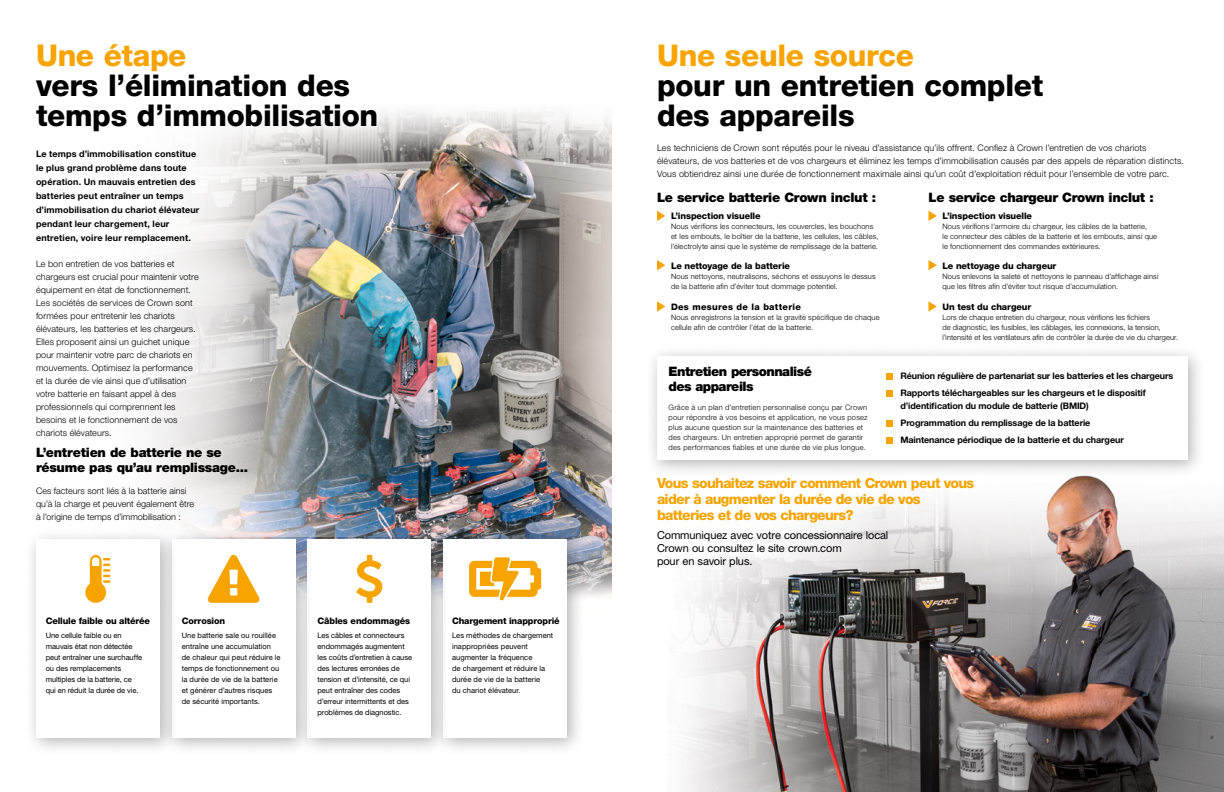
<style>
.page{position:relative;width:1224px;height:792px;background:#fff}
.page>*{position:absolute;margin:0;border:0;box-sizing:border-box;transform-origin:0 0}
.t1{font:800 30px/30px "Helvetica Neue LT Std";letter-spacing:-.01em;color:#000}
.t2{font:800 30px "Helvetica Neue LT Std";letter-spacing:-.01em;color:#f7a400}
.t3{font:800 14px/16px "Helvetica Neue LT Std";letter-spacing:-.05em;color:#f7a400}
.t4{font:900 13px/15px "Helvetica Neue LT Std";letter-spacing:-.025em;color:#000}
.t5{font:11px/13px "Helvetica Neue LT Std";letter-spacing:-.01em;color:#000}
.t6{font:300 9px/13px "Helvetica Neue LT Std";letter-spacing:.01em;color:#000}
.t7{font:700 9px/17px "Helvetica Neue LT Std";letter-spacing:-.01em;color:#000}
.t8{font:700 9px/14px "Helvetica Neue LT Std";letter-spacing:.02em;color:#000}
.t9{font:800 9px "Helvetica Neue LT Std";letter-spacing:-.01em;color:#000}
.t10{font:800 9px "Helvetica Neue LT Std";letter-spacing:.035em;color:#000}
.t11{font:300 7.5px/10px "Helvetica Neue LT Std";letter-spacing:.015em;color:#000}
.t12{font:7.5px/11px "Helvetica Neue LT Std";color:#000}
</style>
<div class="page">
<img style="left:427px;top:111px;width:185px;height:485px">
<div style="left:431px;top:527px;width:155px;height:230px;background:#000;opacity:.3"></div>
<div style="left:443px;top:540px;width:124px;height:198px;background:#fff"></div>
<div style="left:295px;top:527px;width:155px;height:230px;background:#000;opacity:.3"></div>
<div style="left:308px;top:540px;width:123px;height:198px;background:#fff"></div>
<svg style="left:356px;top:555px;width:26px;height:48px"></svg>
<svg style="left:469px;top:557px;width:72px;height:43px"></svg>
<img style="left:685px;top:479px;width:539px;height:313px">
<svg style="left:657px;top:211px;width:8px;height:10px"></svg>
<svg style="left:657px;top:260px;width:8px;height:10px"></svg>
<svg style="left:657px;top:301px;width:8px;height:11px"></svg>
<svg style="left:928px;top:211px;width:9px;height:10px"></svg>
<svg style="left:928px;top:260px;width:9px;height:10px"></svg>
<svg style="left:928px;top:301px;width:9px;height:11px"></svg>
<div style="left:644px;top:344px;width:563px;height:135px;background:#000;opacity:.3"></div>
<div style="left:657px;top:357px;width:531px;height:103px;background:#fff"></div>
<div style="left:886px;top:373px;width:7px;height:6px;background:#f7a400"></div>
<div style="left:886px;top:390px;width:7px;height:6px;background:#f7a400"></div>
<div style="left:886px;top:420px;width:7px;height:6px;background:#f7a400"></div>
<div style="left:886px;top:437px;width:7px;height:6px;background:#f7a400"></div>
<img style="left:154px;top:111px;width:273px;height:425px">
<div style="left:159px;top:527px;width:156px;height:230px;background:#000;opacity:.3"></div>
<div style="left:172px;top:540px;width:124px;height:198px;background:#fff"></div>
<div style="left:23px;top:527px;width:156px;height:230px;background:#000;opacity:.3"></div>
<div style="left:36px;top:540px;width:124px;height:198px;background:#fff"></div>
<svg style="left:208px;top:555px;width:52px;height:48px"></svg>
<svg style="left:85px;top:555px;width:25px;height:48px"></svg>
<div style="left:28px;top:36px;width:357px;height:104px;background:#fff"></div>
<h1 class="t2" style="left:36px;top:38px;width:152px">Une étape</h1>
<h1 class="t1" style="left:36px;top:71px;width:344px">vers l’élimination des temps d’immobilisation</h1>
<p class="t8" style="left:36px;top:147px;width:165px">Le temps d’immobilisation constitue le plus grand problème dans toute opération. Un mauvais entretien des batteries peut entraîner un temps d’immobilisation du chariot élévateur pendant leur chargement, leur entretien, voire leur remplacement.</p>
<p class="t6" style="left:36px;top:257px;width:164px">Le bon entretien de vos batteries et chargeurs est crucial pour maintenir votre équipement en état de fonctionnement.<br>Les sociétés de services de Crown sont formées pour entretenir les chariots élévateurs, les batteries et les chargeurs.<br>Elles proposent ainsi un guichet unique pour maintenir votre parc de chariots en mouvements. Optimisez la performance et la durée de vie ainsi que d’utilisation votre batterie en faisant appel à des professionnels qui comprennent les besoins et le fonctionnement de vos chariots élévateurs.</p>
<h3 class="t4" style="left:36px;top:445px;width:214px">L’entretien de batterie ne se résume pas qu’au remplissage...</h3>
<p class="t6" style="left:36px;top:484px;width:160px">Ces facteurs sont liés à la batterie ainsi qu’à la charge et peuvent également être à l’origine de temps d’immobilisation :</p>
<p class="t9" style="left:46px;top:615px;width:106px">Cellule faible ou altérée</p>
<p class="t12" style="left:46px;top:630px;width:98px">Une cellule faible ou en mauvais état non détectée peut entraîner une surchauffe ou des remplacements multiples de la batterie, ce qui en réduit la durée de vie.</p>
<p class="t9" style="left:182px;top:615px;width:45px">Corrosion</p>
<p class="t12" style="left:182px;top:630px;width:100px">Une batterie sale ou rouillée entraîne une accumulation de chaleur qui peut réduire le temps de fonctionnement ou la durée de vie de la batterie et générer d’autres risques de sécurité importants.</p>
<p class="t9" style="left:318px;top:615px;width:94px">Câbles endommagés</p>
<p class="t12" style="left:318px;top:630px;width:96px">Les câbles et connecteurs endommagés augmentent les coûts d’entretien à cause des lectures erronées de tension et d’intensité, ce qui peut entraîner des codes d’erreur intermittents et des problèmes de diagnostic.</p>
<p class="t9" style="left:452px;top:615px;width:109px">Chargement inapproprié</p>
<p class="t12" style="left:452px;top:630px;width:103px">Les méthodes de chargement inappropriées peuvent augmenter la fréquence<br>de chargement et réduire la durée de vie de la batterie<br>du chariot élévateur.</p>
<h1 class="t2" style="left:657px;top:38px;width:259px">Une seule source</h1>
<h1 class="t1" style="left:657px;top:71px;width:388px">pour un entretien complet des appareils</h1>
<p class="t6" style="left:657px;top:141px;width:528px">Les techniciens de Crown sont réputés pour le niveau d’assistance qu’ils offrent. Confiez à Crown l’entretien de vos chariots élévateurs, de vos batteries et de vos chargeurs et éliminez les temps d’immobilisation causés par des appels de réparation distincts.<br>Vous obtiendrez ainsi une durée de fonctionnement maximale ainsi qu’un coût d’exploitation réduit pour l’ensemble de votre parc.</p>
<h3 class="t4" style="left:657px;top:189px;width:221px">Le service batterie Crown inclut :</h3>
<h3 class="t4" style="left:928px;top:189px;width:227px">Le service chargeur Crown inclut :</h3>
<p class="t9" style="left:671px;top:211px;width:91px">L’inspection visuelle</p>
<p class="t11" style="left:671px;top:221px;width:209px">Nous vérifions les connecteurs, les couvercles, les bouchons et les embouts, le boîtier de la batterie, les cellules, les câbles, l’électrolyte ainsi que le système de remplissage de la batterie.</p>
<p class="t9" style="left:943px;top:211px;width:91px">L’inspection visuelle</p>
<p class="t11" style="left:942px;top:221px;width:216px">Nous vérifions l’armoire du chargeur, les câbles de la batterie,<br>le connecteur des câbles de la batterie et les embouts, ainsi que le fonctionnement des commandes extérieures.</p>
<p class="t9" style="left:671px;top:260px;width:121px">Le nettoyage de la batterie</p>
<p class="t11" style="left:671px;top:271px;width:206px">Nous nettoyons, neutralisons, séchons et essuyons le dessus de la batterie afin d’éviter tout dommage potentiel.</p>
<p class="t9" style="left:942px;top:260px;width:115px">Le nettoyage du chargeur</p>
<p class="t11" style="left:942px;top:271px;width:217px">Nous enlevons la saleté et nettoyons le panneau d’affichage ainsi que les filtres afin d’éviter tout risque d’accumulation.</p>
<p class="t10" style="left:671px;top:302px;width:131px">Des mesures de la batterie</p>
<p class="t11" style="left:671px;top:312px;width:210px">Nous enregistrons la tension et la gravité spécifique de chaque cellule afin de contrôler l’état de la batterie.</p>
<p class="t9" style="left:943px;top:302px;width:90px">Un test du chargeur</p>
<p class="t11" style="left:943px;top:312px;width:237px">Lors de chaque entretien du chargeur, nous vérifions les fichiers<br>de diagnostic, les fusibles, les câblages, les connexions, la tension, l’intensité et les ventilateurs afin de contrôler la durée de vie du chargeur.</p>
<h3 class="t4" style="left:669px;top:364px;width:145px">Entretien personnalisé des appareils</h3>
<p class="t11" style="left:669px;top:402px;width:201px">Grâce à un plan d’entretien personnalisé conçu par Crown pour répondre à vos besoins et application, ne vous posez plus aucune question sur la maintenance des batteries et des chargeurs. Un entretien approprié permet de garantir des performances fiables et une durée de vie plus longue.</p>
<p class="t7" style="left:900px;top:367px;width:274px">Réunion régulière de partenariat sur les batteries et les chargeurs<br>Rapports téléchargeables sur les chargeurs et le dispositif</p>
<p class="t7" style="left:900px;top:397px;width:225px">d’identification du module de batterie (BMID)<br>Programmation du remplissage de la batterie<br>Maintenance périodique de la batterie et du chargeur</p>
<h2 class="t3" style="left:657px;top:475px;width:319px">Vous souhaitez savoir comment Crown peut vous aider à augmenter la durée de vie de vos batteries et de vos chargeurs?</h2>
<h3 class="t5" style="left:657px;top:528px;width:233px">Communiquez avec votre concessionnaire local<br>Crown ou consultez le site crown.com<br>pour en savoir plus.</h3>
</div>
